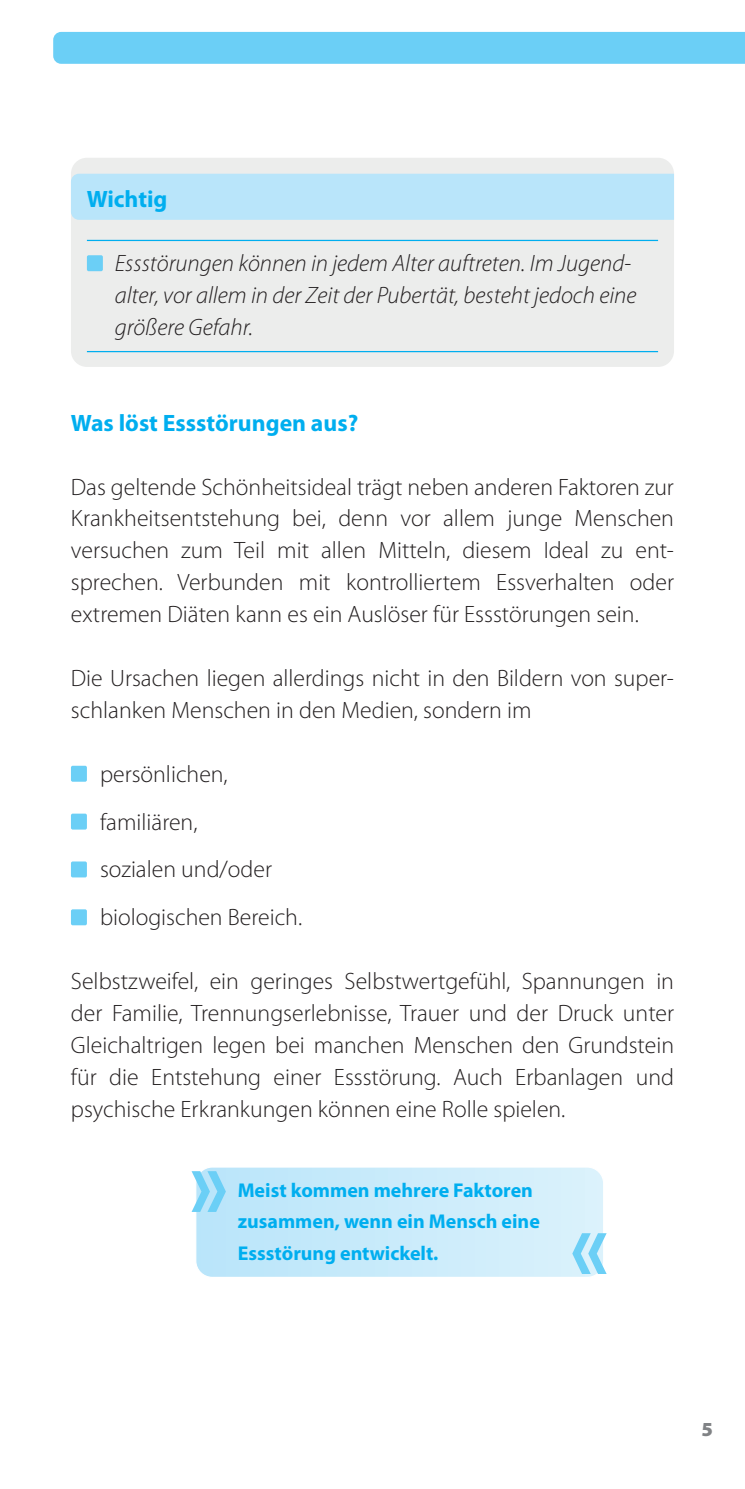
<style>
.page{position:relative;width:745px;height:1489px;background:#fff}
.page>*{position:absolute;margin:0;border:0;box-sizing:border-box;transform-origin:0 0}
.t1{font:300 23.75px/32px "Myriad Pro";color:#231f20;text-align:justify}
.t2{font:italic 300 23.75px/32px "Myriad Pro";color:#231f20}
.t3{font:700 23.75px "Myriad Pro";color:#00aeef}
.t4{font:700 20px/32px "Myriad Pro";color:#00aeef}
.t5{font:900 20px "Myriad Pro";color:#808285}
</style>
<div class="page">
<div style="left:53px;top:32px;width:691px;height:32px;background:#6bcff6"></div>
<div style="left:71px;top:158px;width:602px;height:209px;background:#ecedec;border-radius:16px"></div>
<div style="left:71px;top:174px;width:602px;height:46px;background:#b9e5fa"></div>
<hr style="left:87px;top:240px;width:570px;height:1px;background:#00aeef">
<hr style="left:87px;top:351px;width:570px;height:1px;background:#00aeef">
<div style="left:87px;top:255px;width:16px;height:16px;background:#6bcff6;border-radius:2px"></div>
<div style="left:71px;top:765px;width:16px;height:16px;background:#6bcff6;border-radius:2px"></div>
<div style="left:71px;top:813px;width:16px;height:16px;background:#6bcff6;border-radius:2px"></div>
<div style="left:71px;top:861px;width:16px;height:16px;background:#6bcff6;border-radius:2px"></div>
<div style="left:71px;top:909px;width:16px;height:16px;background:#6bcff6;border-radius:2px"></div>
<svg style="left:197px;top:1168px;width:406px;height:107px;background:#caebfa"></svg>
<div style="left:195px;top:1166px;width:409px;height:111px;border:1px solid #fff;border-radius:17px"></div>
<svg style="left:572px;top:1233px;width:34px;height:40px"></svg>
<svg style="left:191px;top:1171px;width:35px;height:40px"></svg>
<p class="t3" style="left:87px;top:186px;width:82px">Wichtig</p>
<p class="t2" style="left:115px;top:248px;width:523px">Essstörungen können in jedem Alter auftreten. Im Jugend&shy;alter, vor allem in der Zeit der Pubertät, besteht jedoch eine größere Gefahr.</p>
<p class="t3" style="left:71px;top:409px;width:288px">Was löst Essstörungen aus?</p>
<p class="t1" style="left:71px;top:471px;width:604px">Das geltende Schönheitsideal trägt neben anderen Faktoren zur Krankheitsentstehung bei, denn vor allem junge Menschen versuchen zum Teil mit allen Mitteln, diesem Ideal zu ent&shy;sprechen. Verbunden mit kontrolliertem Essverhalten oder extremen Diäten kann es ein Auslöser für Essstörungen sein.</p>
<p class="t1" style="left:71px;top:662px;width:604px">Die Ursachen liegen allerdings nicht in den Bildern von super&shy;schlanken Menschen in den Medien, sondern im</p>
<p class="t1" style="left:100px;top:750px;width:203px;line-height:47.8px;text-align:left">persönlichen, familiären,<br>sozialen und/oder biologischen Bereich.</p>
<p class="t1" style="left:71px;top:965px;width:604px">Selbstzweifel, ein geringes Selbstwertgefühl, Spannungen in der Familie, Trennungserlebnisse, Trauer und der Druck unter Gleichaltrigen legen bei manchen Menschen den Grundstein für die Entstehung einer Essstörung. Auch Erbanlagen und psychische Erkrankungen können eine Rolle spielen.</p>
<p class="t4" style="left:237px;top:1173px;width:303px">Meist kommen mehrere Faktoren zusammen, wenn ein Mensch eine<br>Essstörung entwickelt.</p>
<p class="t5" style="left:701px;top:1417px;width:13px">5</p>
</div>
